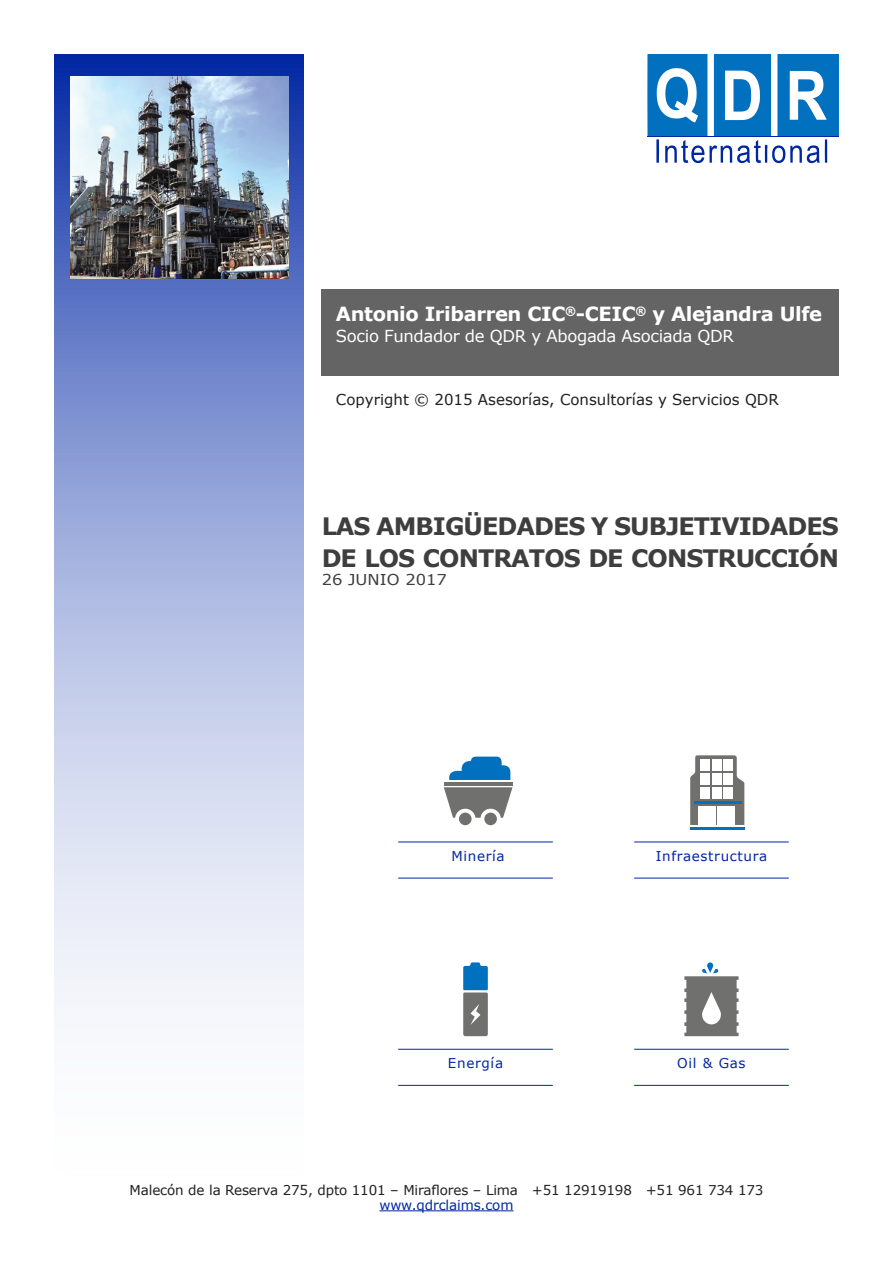
<style>
.page{position:relative;width:893px;height:1263px;background:#fff}
.page>*{position:absolute;margin:0;border:0;box-sizing:border-box;transform-origin:0 0}
.t1{font:700 24px/31.8px "MS Reference Sans Serif";letter-spacing:-.04em;color:#3e3e3f}
.t2{font:700 19.5px "MS Reference Sans Serif";letter-spacing:-.02em;color:#fff}
.t3{font:16.5px "MS Reference Sans Serif";letter-spacing:-.02em;color:#fff}
.t4{font:15px "MS Reference Sans Serif";color:#231f20}
.t5{font:15px "MS Reference Sans Serif";color:#3e3e3f;scale:1.09 1}
.t6{font:13.5px "MS Reference Sans Serif";letter-spacing:-.01em;color:#231f20}
.Header_H1{font:13.5px "MS Reference Sans Serif";letter-spacing:.05em;color:#0026a3}
.Header_H1-2{font:13.5px "MS Reference Sans Serif";letter-spacing:-.01em;color:#0026a3}
</style>
<div class="page">
<svg style="left:54px;top:54px;width:250px;height:956px;background:#a9b5e0"></svg>
<hr style="left:444px;top:782px;width:68px;height:3px;background:#70706e">
<svg style="left:444px;top:787px;width:68px;height:39px"></svg>
<svg style="left:449px;top:756px;width:61px;height:24px"></svg>
<hr style="left:634px;top:841px;width:155px;height:1px;background:#0026a3">
<hr style="left:398px;top:1049px;width:155px;height:1px;background:#0026a3">
<hr style="left:634px;top:1049px;width:155px;height:1px;background:#0026a3">
<hr style="left:398px;top:841px;width:155px;height:1px;background:#0026a3">
<hr style="left:634px;top:878px;width:155px;height:1px;background:#0026a3">
<hr style="left:398px;top:1085px;width:155px;height:1px;background:#0026a3">
<hr style="left:634px;top:1085px;width:155px;height:1px;background:#0026a3">
<hr style="left:398px;top:878px;width:155px;height:1px;background:#0026a3">
<svg style="left:690px;top:755px;width:54px;height:70px"></svg>
<hr style="left:694px;top:802px;width:48px;height:2px;background:#0070bf">
<hr style="left:690px;top:827px;width:54px;height:2px;background:#0070bf">
<div style="left:700px;top:759px;width:10px;height:12px;background:#fff"></div>
<div style="left:712px;top:759px;width:10px;height:12px;background:#fff"></div>
<div style="left:723px;top:759px;width:10px;height:12px;background:#fff"></div>
<div style="left:700px;top:773px;width:10px;height:11px;background:#fff"></div>
<div style="left:712px;top:773px;width:10px;height:11px;background:#fff"></div>
<div style="left:723px;top:773px;width:10px;height:11px;background:#fff"></div>
<div style="left:700px;top:787px;width:10px;height:11px;background:#fff"></div>
<div style="left:712px;top:787px;width:10px;height:11px;background:#fff"></div>
<div style="left:723px;top:787px;width:10px;height:11px;background:#fff"></div>
<div style="left:698px;top:806px;width:18px;height:19px;background:#fff"></div>
<div style="left:718px;top:806px;width:17px;height:19px;background:#fff"></div>
<svg style="left:463px;top:962px;width:25px;height:74px;background:#5a809a"></svg>
<svg style="left:684px;top:962px;width:54px;height:74px"></svg>
<div style="left:322px;top:289px;width:517px;height:87px;background:#646464"></div>
<hr style="left:379px;top:1210px;width:134px;height:1px;background:#0026a3">
<svg style="left:647px;top:54px;width:192px;height:110px"></svg>
<img style="left:70px;top:77px;width:218px;height:202px">
<p class="t2" style="left:336px;top:301px;width:488px">Antonio Iribarren CIC<sup>®</sup>-CEIC<sup>®</sup> y Alejandra Ulfe</p>
<p class="t3" style="left:336px;top:325px;width:400px">Socio Fundador de QDR y Abogada Asociada QDR</p>
<p class="t4" style="left:336px;top:390px;width:444px">Copyright © 2015 Asesorías, Consultorías y Servicios QDR</p>
<p class="t1" style="left:322px;top:510px;width:519px">LAS AMBIGÜEDADES Y SUBJETIVIDADES<br>DE LOS CONTRATOS DE CONSTRUCCIÓN</p>
<p class="t5" style="left:322px;top:570px;width:116px">26 JUNIO 2017</p>
<p class="Header_H1" style="left:451px;top:848px;width:55px">Minería</p>
<p class="Header_H1" style="left:656px;top:848px;width:113px">Infraestructura</p>
<p class="Header_H1" style="left:448px;top:1055px;width:57px">Energía</p>
<p class="Header_H1" style="left:677px;top:1055px;width:70px">Oil &amp; Gas</p>
<p class="t6" style="left:130px;top:1181px;width:635px">Malecón de la Reserva 275, dpto 1101 – Miraflores – Lima +51 12919198 +51 961 734 173</p>
<p class="Header_H1-2" style="left:379px;top:1196px;width:136px">www.qdrclaims.com</p>
</div>
